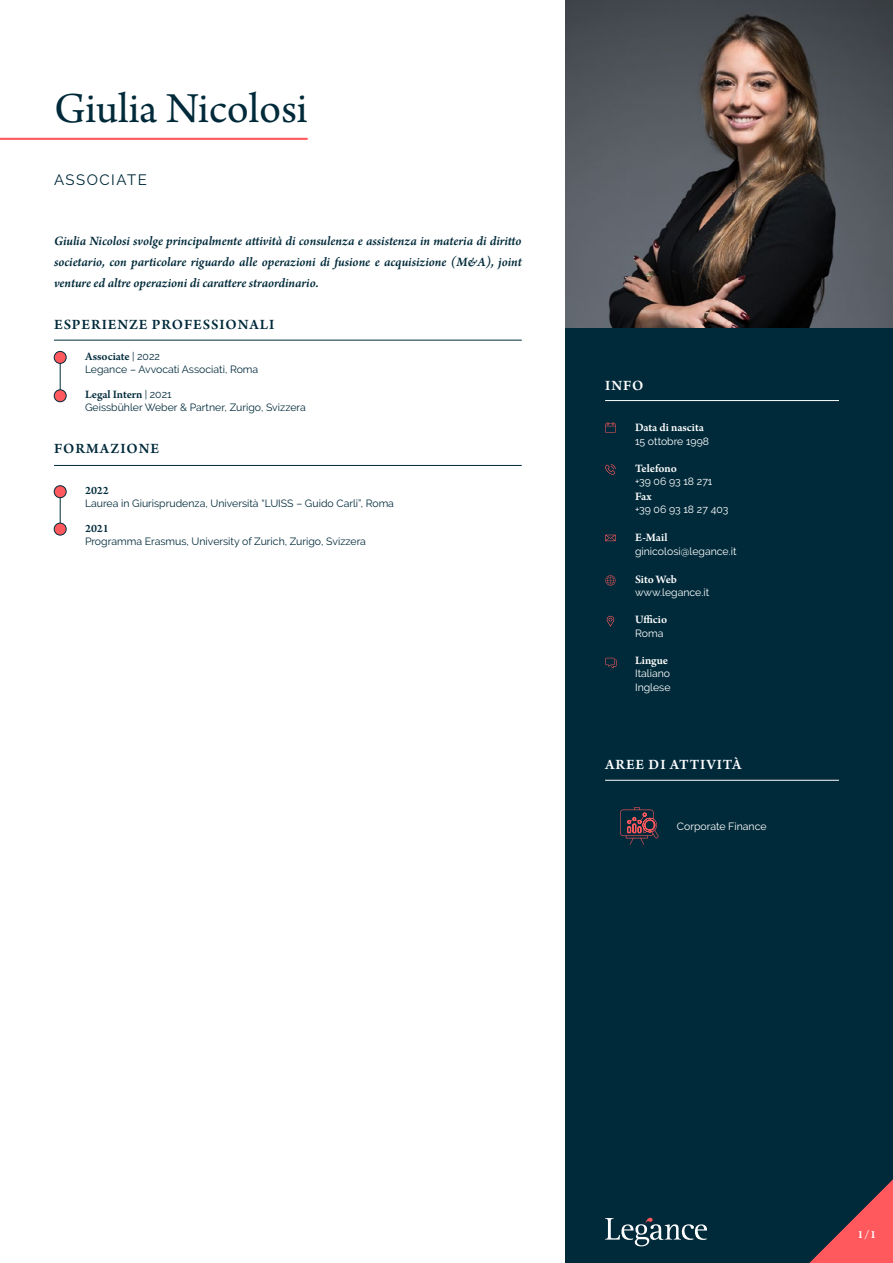
<style>
.page{position:relative;width:893px;height:1263px;background:#fff}
.page>*{position:absolute;margin:0;border:0;box-sizing:border-box;transform-origin:0 0}
.t1{font:45px "Arno Pro";color:#002a3a}
.t2{font:600 15px "Arno Pro";letter-spacing:.06em;color:#002a3a}
.t3{font:600 15px "Arno Pro";letter-spacing:.06em;color:#fff}
.t4{font:15px "Raleway";letter-spacing:.1em;color:#002a3a}
.t5{font:italic 600 13.5px/21px "Arno Pro";letter-spacing:-.005em;color:#002a3a;text-align:justify}
.t6{font:600 12px "Arno Pro";color:#fff}
.t7{font:600 12px "Arno Pro";letter-spacing:-.005em;color:#002a3a}
.t8{font:10.5px "Raleway";color:#002a3a}
.t9{font:10.5px/13.5px "Raleway";color:#fff}
.s1{font-family:"Raleway";font-weight:400;font-size:10.5px}
</style>
<div class="page">
<div style="left:566px;top:0;width:327px;height:1263px;background:#002a3a"></div>
<svg style="left:607px;top:616px;width:7px;height:10px"></svg>
<svg style="left:605px;top:535px;width:11px;height:6px"></svg>
<svg style="left:605px;top:464px;width:11px;height:11px"></svg>
<svg style="left:605px;top:575px;width:11px;height:10px"></svg>
<svg style="left:605px;top:422px;width:11px;height:11px"></svg>
<svg style="left:605px;top:658px;width:12px;height:10px"></svg>
<hr style="left:605px;top:400px;width:234px;height:1px;background:#fff">
<hr style="left:605px;top:780px;width:234px;height:1px;background:#fff">
<hr style="left:0;top:138px;width:308px;height:2px;background:#ff585d">
<hr style="left:60px;top:357px;width:1px;height:39px;background:#002a3a">
<hr style="left:60px;top:492px;width:1px;height:37px;background:#002a3a">
<hr style="left:54px;top:340px;width:468px;height:1px;background:#002a3a">
<hr style="left:54px;top:465px;width:468px;height:1px;background:#002a3a">
<div style="left:54px;top:351px;width:12px;height:12px;background:#ff585d;border-radius:50%"></div>
<div style="left:54px;top:351px;width:12px;height:13px;border:1px solid #002a3a;border-radius:50%"></div>
<div style="left:54px;top:486px;width:12px;height:12px;background:#ff585d;border-radius:50%"></div>
<div style="left:54px;top:485px;width:12px;height:13px;border:1px solid #002a3a;border-radius:50%"></div>
<div style="left:54px;top:390px;width:12px;height:12px;background:#ff585d;border-radius:50%"></div>
<div style="left:54px;top:390px;width:12px;height:12px;border:1px solid #002a3a;border-radius:50%"></div>
<div style="left:54px;top:523px;width:12px;height:12px;background:#ff585d;border-radius:50%"></div>
<div style="left:54px;top:523px;width:12px;height:12px;border:1px solid #002a3a;border-radius:50%"></div>
<svg style="left:620px;top:807px;width:39px;height:37px"></svg>
<img style="left:566px;top:0;width:327px;height:327px">
<svg style="left:605px;top:1218px;width:102px;height:28px"></svg>
<svg style="left:809px;top:1179px;width:84px;height:84px"></svg>
<h1 class="t1" style="left:54px;top:83px;width:255px">Giulia Nicolosi</h1>
<p class="t4" style="left:54px;top:171px;width:94px">ASSOCIATE</p>
<p class="t5" style="left:54px;top:231px;width:469px">Giulia Nicolosi svolge principalmente attività di consulenza e assistenza in materia di diritto societario, con particolare riguardo alle operazioni di fusione e acquisizione (M&amp;A), joint venture ed altre operazioni di carattere straordinario.</p>
<p class="t2" style="left:54px;top:316px;width:222px">ESPERIENZE PROFESSIONALI</p>
<p class="t7" style="left:85px;top:349px;width:76px">Associate <span class="s1">| 2022</span></p>
<p class="t8" style="left:85px;top:363px;width:175px">Legance – Avvocati Associati, Roma</p>
<p class="t7" style="left:85px;top:387px;width:88px">Legal Intern <span class="s1">| 2021</span></p>
<p class="t8" style="left:85px;top:401px;width:222px">Geissbühler Weber &amp; Partner, Zurigo, Svizzera</p>
<p class="t2" style="left:54px;top:439px;width:107px">FORMAZIONE</p>
<p class="t7" style="left:85px;top:484px;width:25px">2022</p>
<p class="t8" style="left:85px;top:497px;width:310px">Laurea in Giurisprudenza, Università “LUISS – Guido Carli”, Roma</p>
<p class="t7" style="left:85px;top:522px;width:25px">2021</p>
<p class="t8" style="left:85px;top:535px;width:282px">Programma Erasmus, University of Zurich, Zurigo, Svizzera</p>
<p class="t3" style="left:605px;top:377px;width:40px">INFO</p>
<p class="t6" style="left:635px;top:421px;width:70px">Data di nascita</p>
<p class="t9" style="left:635px;top:434px;width:75px">15 ottobre 1998</p>
<p class="t6" style="left:635px;top:461px;width:43px">Telefono</p>
<p class="t9" style="left:635px;top:475px;width:79px">+39 06 93 18 271</p>
<p class="t6" style="left:635px;top:489px;width:18px">Fax</p>
<p class="t9" style="left:635px;top:503px;width:95px">+39 06 93 18 27 403</p>
<p class="t6" style="left:635px;top:531px;width:34px">E-Mail</p>
<p class="t9" style="left:635px;top:544px;width:103px">ginicolosi@legance.it</p>
<p class="t6" style="left:635px;top:572px;width:43px">Sito Web</p>
<p class="t9" style="left:635px;top:586px;width:76px">www.legance.it</p>
<p class="t6" style="left:635px;top:613px;width:34px">Ufficio</p>
<p class="t9" style="left:635px;top:626px;width:30px">Roma</p>
<p class="t6" style="left:635px;top:653px;width:35px">Lingue</p>
<p class="t9" style="left:635px;top:667px;width:37px">Italiano<br>Inglese</p>
<p class="t3" style="left:605px;top:756px;width:138px">AREE DI ATTIVITÀ</p>
<p class="t9" style="left:677px;top:819px;width:91px">Corporate Finance</p>
<p class="t6" style="left:857px;top:1228px;width:20px">1/1</p>
</div>
